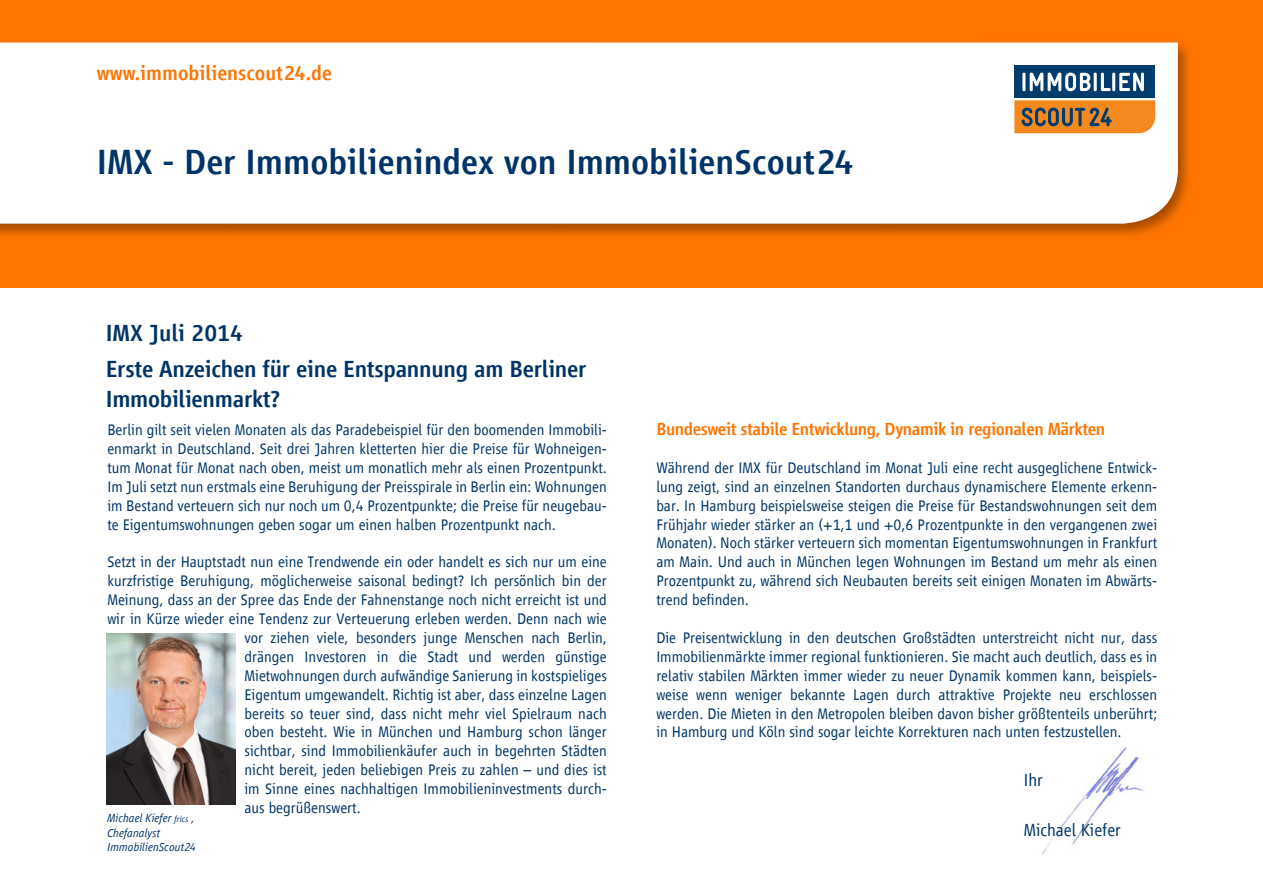
<style>
.page{position:relative;width:1263px;height:893px;background:#fff}
.page>*{position:absolute;margin:0;border:0;box-sizing:border-box;transform-origin:0 0}
.t1{font:500 36px "Scout Vialog";color:#003468}
.t2{font:500 24px/36px "Scout Vialog";letter-spacing:-.01em;color:#003468}
.t3{font:500 21px "Scout Vialog";color:#ff7500}
.t4{font:500 18px "Scout Vialog";letter-spacing:-.025em;color:#ff7500}
.t5{font:300 18px "Scout Vialog";color:#003468}
.t6{font:300 15.75px/18.9px "Scout Vialog";color:#003468;text-align:justify}
.t7{font:italic 300 12px/14.4px "Scout Vialog";color:#003468}
.s1{font-size:9px}
</style>
<div class="page">
<div style="left:0;top:0;width:1263px;height:287px;background:#ff7500"></div>
<svg style="left:0;top:42px;width:1189px;height:194px"></svg>
<div style="left:0;top:43px;width:1178px;height:181px;background:#fff"></div>
<div style="left:1014px;top:94px;width:141px;height:9px;background:#fff"></div>
<div style="left:1014px;top:65px;width:141px;height:33px;background:#003c6e"></div>
<svg style="left:1014px;top:100px;width:141px;height:33px"></svg>
<hr style="left:1022px;top:73px;width:3px;height:18px;background:#fff;border-radius:2px">
<svg style="left:1030px;top:73px;width:60px;height:18px"></svg>
<hr style="left:1094px;top:73px;width:3px;height:18px;background:#fff;border-radius:2px">
<svg style="left:1101px;top:73px;width:10px;height:18px"></svg>
<hr style="left:1112px;top:73px;width:3px;height:18px;background:#fff;border-radius:2px">
<svg style="left:1119px;top:73px;width:25px;height:18px"></svg>
<img style="left:1042px;top:746px;width:103px;height:108px">
<img style="left:106px;top:633px;width:130px;height:171px">
<h3 class="t3" style="left:97px;top:62px;width:237px">www.immobilienscout24.de</h3>
<h1 class="t1" style="left:97px;top:142px;width:758px">IMX - Der Immobilienindex von ImmobilienScout24</h1>
<h2 class="t2" style="left:106px;top:315px;width:482px">IMX Juli 2014<br>Erste Anzeichen für eine Entspannung am Berliner</h2>
<h2 class="t2" style="left:106px;top:381px;width:176px">Immobilienmarkt?</h2>
<p class="t6" style="left:107px;top:420px;width:501px">Berlin gilt seit vielen Monaten als das Paradebeispiel für den boomenden Immobili-</p>
<p class="t4" style="left:656px;top:419px;width:451px">Bundesweit stabile Entwicklung, Dynamik in regionalen Märkten</p>
<p class="t6" style="left:107px;top:439px;width:501px">enmarkt in Deutschland. Seit drei Jahren kletterten hier die Preise für Wohneigen&shy;tum Monat für Monat nach oben, meist um monatlich mehr als einen Prozentpunkt.<br>Im Juli setzt nun erstmals eine Beruhigung der Preisspirale in Berlin ein: Wohnungen im Bestand verteuern sich nur noch um 0,4 Prozentpunkte; die Preise für neugebau&shy;te Eigentumswohnungen geben sogar um einen halben Prozentpunkt nach.</p>
<p class="t6" style="left:107px;top:553px;width:501px">Setzt in der Hauptstadt nun eine Trendwende ein oder handelt es sich nur um eine</p>
<p class="t6" style="left:107px;top:572px;width:501px">kurzfristige Beruhigung, möglicherweise saisonal bedingt? Ich persönlich bin der</p>
<p class="t6" style="left:107px;top:590px;width:501px">Meinung, dass an der Spree das Ende der Fahnenstange noch nicht erreicht ist und</p>
<p class="t6" style="left:107px;top:609px;width:501px">wir in Kürze wieder eine Tendenz zur Verteuerung erleben werden. Denn nach wie</p>
<p class="t6" style="left:244px;top:628px;width:364px">vor ziehen viele, besonders junge Menschen nach Berlin,</p>
<p class="t6" style="left:244px;top:647px;width:364px">drängen Investoren in die Stadt und werden günstige</p>
<p class="t6" style="left:244px;top:666px;width:364px">Mietwohnungen durch aufwändige Sanierung in kostspieliges</p>
<p class="t6" style="left:244px;top:685px;width:364px">Eigentum umgewandelt. Richtig ist aber, dass einzelne Lagen</p>
<p class="t6" style="left:244px;top:704px;width:364px">bereits so teuer sind, dass nicht mehr viel Spielraum nach</p>
<p class="t6" style="left:244px;top:723px;width:364px">oben besteht. Wie in München und Hamburg schon länger</p>
<p class="t6" style="left:244px;top:742px;width:364px">sichtbar, sind Immobilienkäufer auch in begehrten Städten</p>
<p class="t6" style="left:244px;top:761px;width:364px">nicht bereit, jeden beliebigen Preis zu zahlen – und dies ist</p>
<p class="t6" style="left:244px;top:779px;width:364px">im Sinne eines nachhaltigen Immobilieninvestments durch-</p>
<p class="t6" style="left:244px;top:798px;width:118px">aus begrüßenswert.</p>
<p class="t6" style="left:656px;top:458px;width:502px">Während der IMX für Deutschland im Monat Juli eine recht ausgeglichene Entwick&shy;lung zeigt, sind an einzelnen Standorten durchaus dynamischere Elemente erkenn&shy;bar. In Hamburg beispielsweise steigen die Preise für Bestandswohnungen seit dem Frühjahr wieder stärker an (+1,1 und +0,6 Prozentpunkte in den vergangenen zwei Monaten). Noch stärker verteuern sich momentan Eigentumswohnungen in Frankfurt am Main. Und auch in München legen Wohnungen im Bestand um mehr als einen Prozentpunkt zu, während sich Neubauten bereits seit einigen Monaten im Abwärts&shy;trend befinden.</p>
<p class="t6" style="left:656px;top:628px;width:502px">Die Preisentwicklung in den deutschen Großstädten unterstreicht nicht nur, dass Immobilienmärkte immer regional funktionieren. Sie macht auch deutlich, dass es in relativ stabilen Märkten immer wieder zu neuer Dynamik kommen kann, beispiels&shy;weise wenn weniger bekannte Lagen durch attraktive Projekte neu erschlossen werden. Die Mieten in den Metropolen bleiben davon bisher größtenteils unberührt; in Hamburg und Köln sind sogar leichte Korrekturen nach unten festzustellen.</p>
<p class="t5" style="left:1024px;top:770px;width:21px">Ihr</p>
<p class="t5" style="left:1024px;top:820px;width:99px">Michael Kiefer</p>
<p class="t7" style="left:107px;top:811px;width:90px">Michael Kiefer <span class="s1">frics</span> ,<br>Chefanalyst<br>ImmobilienScout24</p>
</div>
